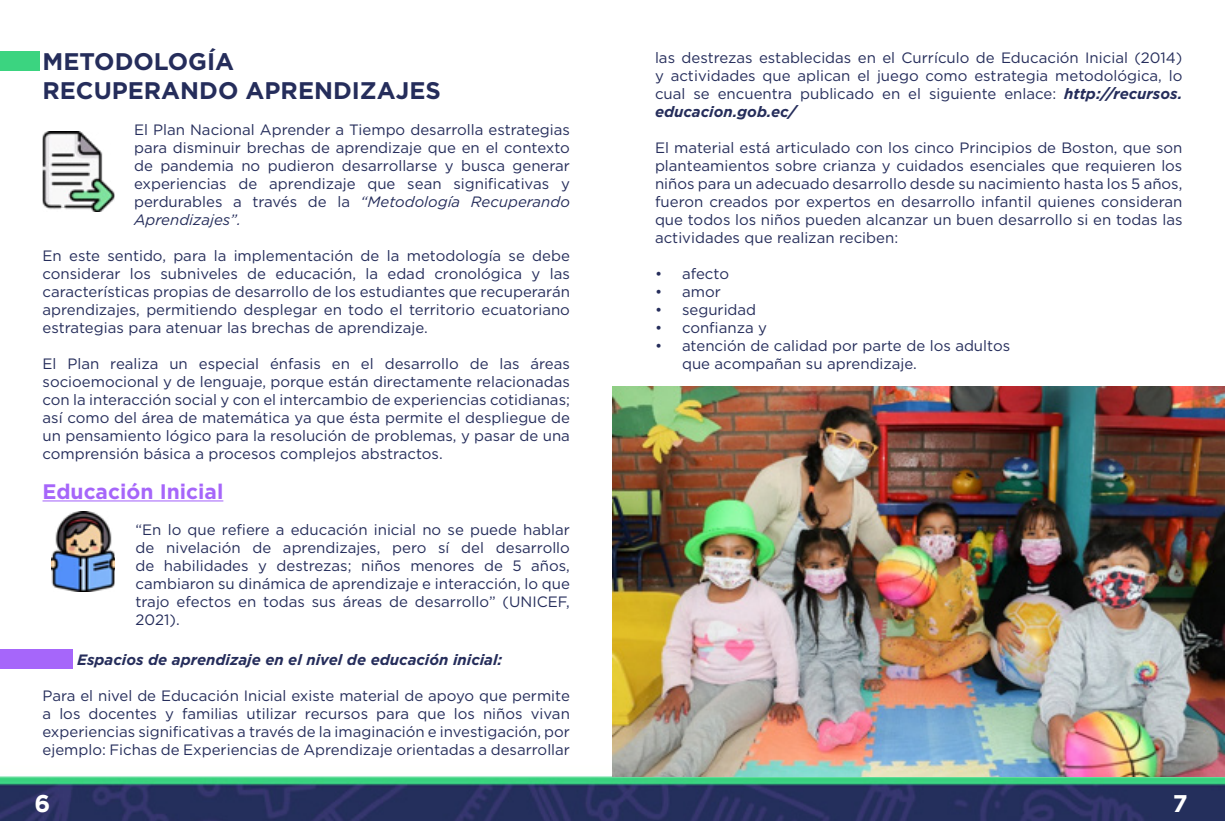
<style>
.page{position:relative;width:1225px;height:821px;background:#fff}
.page>*{position:absolute;margin:0;border:0;box-sizing:border-box;transform-origin:0 0}
.t1{font:700 24px/28.8px "Gotham";color:#252d5b}
.t2{font:700 24px "Gotham";color:#fff}
.t3{font:700 21px "Gotham";color:#a666fa}
.t4{font:15px/18px "Gotham";color:#252d5b;text-align:justify}
.t5{font:italic 700 15px "Gotham";color:#252d5b}
.s1{font-style:italic}
.s2{font-weight:700;font-style:italic}
</style>
<div class="page">
<img style="left:0;top:70px;width:1225px;height:751px">
<hr style="left:43px;top:500px;width:180px;height:1px;background:#a666fa">
<img style="left:612px;top:386px;width:613px;height:390px">
<img style="left:43px;top:132px;width:72px;height:80px">
<div style="left:0;top:51px;width:40px;height:19px;background:#3bd480"></div>
<div style="left:0;top:649px;width:72px;height:20px;background:#a666fa"></div>
<img style="left:52px;top:511px;width:63px;height:80px">
<h1 class="t1" style="left:43px;top:47px;width:400px">METODOLOGÍA<br>RECUPERANDO APRENDIZAJES</h1>
<p class="t4" style="left:134px;top:120px;width:437px">El Plan Nacional Aprender a Tiempo desarrolla estrategias para disminuir brechas de aprendizaje que en el contexto de pandemia no pudieron desarrollarse y busca generar experiencias de aprendizaje que sean significativas y perdurables a través de la <span class="s1">“Metodología Recuperando Aprendizajes”.</span></p>
<p class="t4" style="left:43px;top:246px;width:529px">En este sentido, para la implementación de la metodología se debe considerar los subniveles de educación, la edad cronológica y las características propias de desarrollo de los estudiantes que recuperarán aprendizajes, permitiendo desplegar en todo el territorio ecuatoriano estrategias para atenuar las brechas de aprendizaje.</p>
<p class="t4" style="left:43px;top:354px;width:529px">El Plan realiza un especial énfasis en el desarrollo de las áreas socioemocional y de lenguaje, porque están directamente relacionadas con la interacción social y con el intercambio de experiencias cotidianas; así como del área de matemática ya que ésta permite el despliegue de un pensamiento lógico para la resolución de problemas, y pasar de una comprensión básica a procesos complejos abstractos.</p>
<h2 class="t3" style="left:43px;top:477px;width:182px">Educación Inicial</h2>
<p class="t4" style="left:136px;top:520px;width:436px">“En lo que refiere a educación inicial no se puede hablar de nivelación de aprendizajes, pero sí del desarrollo de habilidades y destrezas; niños menores de 5 años, cambiaron su dinámica de aprendizaje e interacción, lo que trajo efectos en todas sus áreas de desarrollo” (UNICEF, 2021).</p>
<p class="t5" style="left:77px;top:649px;width:427px">Espacios de aprendizaje en el nivel de educación inicial:</p>
<p class="t4" style="left:43px;top:686px;width:529px">Para el nivel de Educación Inicial existe material de apoyo que permite a los docentes y familias utilizar recursos para que los niños vivan experiencias significativas a través de la imaginación e investigación, por ejemplo: Fichas de Experiencias de Aprendizaje orientadas a desarrollar</p>
<p class="t4" style="left:655px;top:48px;width:529px">las destrezas establecidas en el Currículo de Educación Inicial (2014) y actividades que aplican el juego como estrategia metodológica, lo cual se encuentra publicado en el siguiente enlace: <span class="s2">http://recursos. educacion.gob.ec/</span></p>
<p class="t4" style="left:655px;top:138px;width:529px">El material está articulado con los cinco Principios de Boston, que son planteamientos sobre crianza y cuidados esenciales que requieren los niños para un adecuado desarrollo desde su nacimiento hasta los 5 años, fueron creados por expertos en desarrollo infantil quienes consideran que todos los niños pueden alcanzar un buen desarrollo si en todas las actividades que realizan reciben:</p>
<p class="t4" style="left:655px;top:264px;width:76px">• afecto</p>
<p class="t4" style="left:655px;top:282px;width:67px">• amor</p>
<p class="t4" style="left:655px;top:300px;width:103px">• seguridad</p>
<p class="t4" style="left:655px;top:318px;width:114px">• confianza y</p>
<p class="t4" style="left:682px;top:336px;width:330px;text-indent:-27px">• atención de calidad por parte de los adultos que acompañan su aprendizaje.</p>
<h1 class="t2" style="left:35px;top:790px;width:17px">6</h1>
<h1 class="t2" style="left:1172px;top:790px;width:16px">7</h1>
</div>
